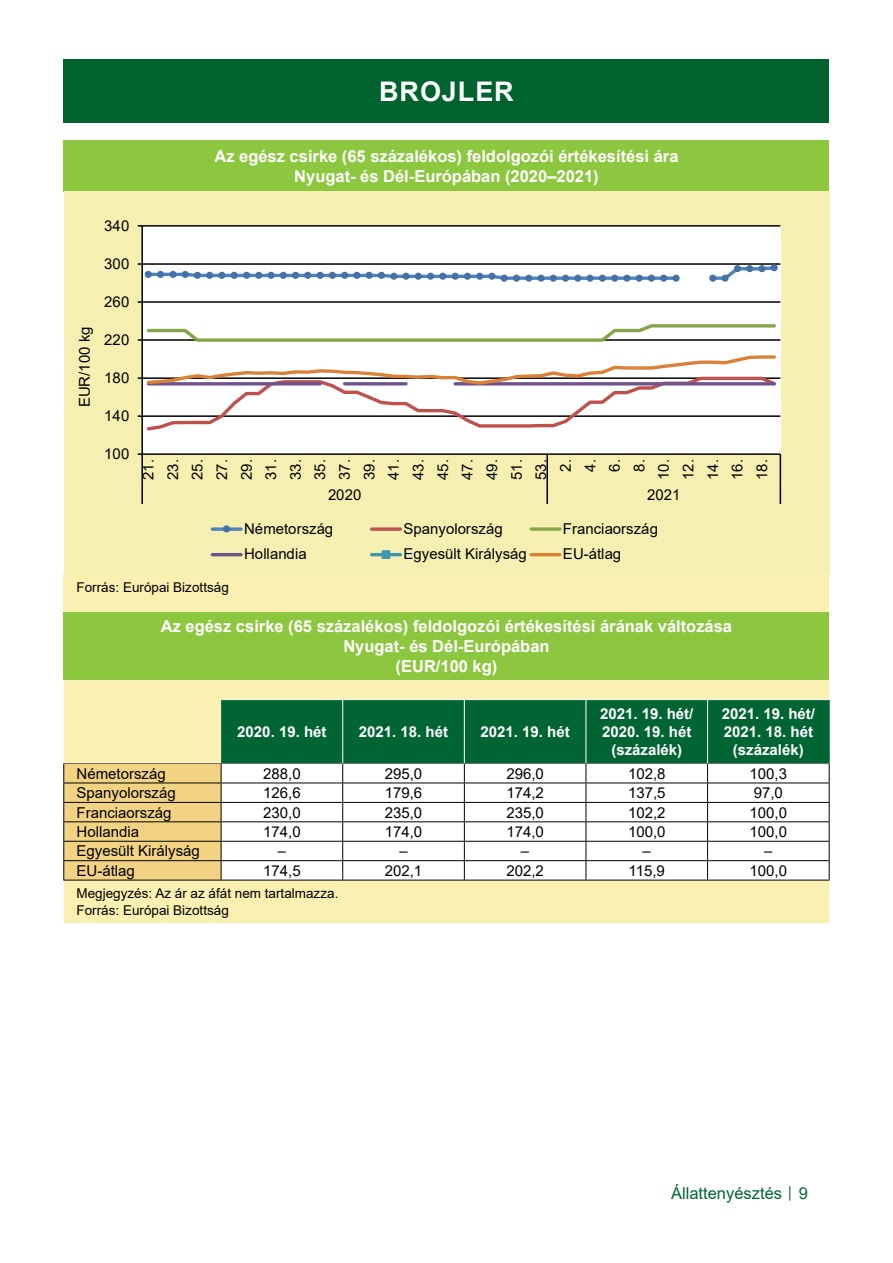
<style>
.page{position:relative;width:893px;height:1263px;background:#fff}
.page>*{position:absolute;margin:0;border:0;box-sizing:border-box;transform-origin:0 0}
.Cím_01_tartalomjegyz{font:700 27px "Arial";letter-spacing:.035em;color:#fff}
.Tablazat_cime{font:700 16.5px/19.8px "Arial";color:#fff;text-align:center}
.t1{font:16.5px "Arial";color:#006533}
.Tablazat_bal_kategor{font:15px/24.6px "Arial";color:#000;text-align:center}
.Tablazat_kozep_ertek{font:15px "Arial";color:#000}
.Tablazat_fejlece_koz{font:700 15px/18px "Arial";color:#fff;text-align:center}
.Tablazat_forrasa{font:13.5px/16.2px "Arial";color:#000}
.s1{font-size:12px}
</style>
<div class="page">
<div style="left:64px;top:60px;width:765px;height:63px;background:#00632e"></div>
<div style="left:64px;top:611px;width:765px;height:69px;background:#8dc63f"></div>
<div style="left:64px;top:680px;width:765px;height:243px;background:#faf0b1"></div>
<hr style="left:221px;top:699px;width:122px;height:1px;background:#fff">
<hr style="left:343px;top:699px;width:121px;height:1px;background:#fff">
<hr style="left:464px;top:699px;width:122px;height:1px;background:#fff">
<hr style="left:586px;top:699px;width:122px;height:1px;background:#fff">
<hr style="left:708px;top:699px;width:122px;height:1px;background:#fff">
<hr style="left:63px;top:880px;width:158px;height:1px;background:#000">
<hr style="left:221px;top:880px;width:122px;height:1px;background:#000">
<hr style="left:343px;top:880px;width:121px;height:1px;background:#000">
<hr style="left:464px;top:880px;width:122px;height:1px;background:#000">
<hr style="left:586px;top:880px;width:122px;height:1px;background:#000">
<hr style="left:708px;top:880px;width:122px;height:1px;background:#000">
<svg style="left:63px;top:700px;width:767px;height:180px"></svg>
<div style="left:64px;top:140px;width:765px;height:51px;background:#8dc63f"></div>
<div style="left:64px;top:574px;width:765px;height:37px;background:#faf0b1"></div>
<div style="left:64px;top:191px;width:765px;height:383px;background:#f5f0b1"></div>
<div style="left:142px;top:226px;width:638px;height:228px;background:#fff"></div>
<hr style="left:142px;top:415px;width:638px;height:2px;background:#000">
<hr style="left:142px;top:377px;width:638px;height:2px;background:#000">
<hr style="left:142px;top:339px;width:638px;height:2px;background:#000">
<hr style="left:142px;top:301px;width:638px;height:2px;background:#000">
<hr style="left:142px;top:263px;width:638px;height:2px;background:#000">
<hr style="left:142px;top:225px;width:638px;height:2px;background:#000">
<hr style="left:141px;top:226px;width:2px;height:228px;background:#000">
<hr style="left:142px;top:453px;width:638px;height:2px;background:#000">
<hr style="left:141px;top:454px;width:2px;height:27px;background:#000">
<hr style="left:546px;top:454px;width:2px;height:27px;background:#000">
<hr style="left:141px;top:481px;width:2px;height:23px;background:#000">
<hr style="left:546px;top:481px;width:2px;height:23px;background:#000">
<svg style="left:780px;top:454px;width:1px;height:50px"></svg>
<svg style="left:138px;top:263px;width:640px;height:19px"></svg>
<div style="left:771px;top:264px;width:7px;height:7px;border:1px solid #416fa6;border-radius:50%"></div>
<svg style="left:138px;top:322px;width:640px;height:21px"></svg>
<svg style="left:138px;top:353px;width:641px;height:80px"></svg>
<svg style="left:212px;top:527px;width:29px;height:4px"></svg>
<div style="left:223px;top:525px;width:7px;height:7px;border:1px solid #416fa6;border-radius:50%"></div>
<svg style="left:372px;top:527px;width:28px;height:4px"></svg>
<svg style="left:531px;top:527px;width:29px;height:4px"></svg>
<hr style="left:212px;top:553px;width:29px;height:3px;background:#6e548d">
<hr style="left:372px;top:553px;width:28px;height:3px;background:#3d96ae">
<div style="left:382px;top:550px;width:8px;height:9px;background:#4198af;border:1px solid #3d96ae"></div>
<hr style="left:531px;top:553px;width:29px;height:3px;background:#da8137">
<p class="Cím_01_tartalomjegyz" style="left:379px;top:73px;width:136px">BROJLER</p>
<p class="Tablazat_bal_kategor" style="left:72px;top:407px;width:83px;rotate:-90deg">EUR/100 kg</p>
<p class="Tablazat_bal_kategor" style="left:104px;top:213px;width:27px">340</p>
<p class="Tablazat_bal_kategor" style="left:104px;top:251px;width:27px">300</p>
<p class="Tablazat_bal_kategor" style="left:104px;top:289px;width:27px">260</p>
<p class="Tablazat_bal_kategor" style="left:104px;top:327px;width:27px">220</p>
<p class="Tablazat_bal_kategor" style="left:104px;top:365px;width:27px">180</p>
<p class="Tablazat_bal_kategor" style="left:104px;top:403px;width:27px">140</p>
<p class="Tablazat_bal_kategor" style="left:104px;top:441px;width:27px">100</p>
<p class="Tablazat_cime" style="left:214px;top:146px;width:466px">Az egész csirke (65 százalékos) feldolgozói értékesítési ára<br>Nyugat- és Dél-Európában (2020–2021)</p>
<p class="Tablazat_bal_kategor" style="left:136px;top:480px;width:22px;rotate:-90deg">21.<br>23.<br>25.<br>27.<br>29.<br>31.<br>33.<br>35.<br>37.<br>39.<br>41.<br>43.<br>45.<br>47.<br>49.<br>51.<br>53.<br>2.<br>4.<br>6.<br>8.<br>10.<br>12.<br>14.<br>16.<br>18.</p>
<p class="Tablazat_bal_kategor" style="left:328px;top:482px;width:35px">2020</p>
<p class="Tablazat_bal_kategor" style="left:647px;top:482px;width:35px">2021</p>
<p class="Tablazat_bal_kategor" style="left:244px;top:516px;width:91px">Németország</p>
<p class="Tablazat_bal_kategor" style="left:404px;top:516px;width:101px">Spanyolország</p>
<p class="Tablazat_bal_kategor" style="left:563px;top:516px;width:97px">Franciaország</p>
<p class="Tablazat_bal_kategor" style="left:244px;top:542px;width:64px">Hollandia</p>
<p class="Tablazat_bal_kategor" style="left:404px;top:542px;width:125px">Egyesült Királyság</p>
<p class="Tablazat_bal_kategor" style="left:563px;top:542px;width:60px">EU-átlag</p>
<p class="Tablazat_forrasa" style="left:77px;top:579px;width:154px">Forrás: Európai Bizottság</p>
<p class="Tablazat_cime" style="left:161px;top:616px;width:573px">Az egész csirke (65 százalékos) feldolgozói értékesítési árának változása<br>Nyugat- és Dél-Európában<br>(EUR/100 kg)</p>
<p class="Tablazat_fejlece_koz" style="left:237px;top:723px;width:91px">2020. 19. hét</p>
<p class="Tablazat_fejlece_koz" style="left:359px;top:723px;width:91px">2021. 18. hét</p>
<p class="Tablazat_fejlece_koz" style="left:480px;top:723px;width:91px">2021. 19. hét</p>
<p class="Tablazat_fejlece_koz" style="left:600px;top:705px;width:95px">2021. 19. hét/<br>2020. 19. hét (százalék)</p>
<p class="Tablazat_fejlece_koz" style="left:722px;top:705px;width:95px">2021. 19. hét/<br>2021. 18. hét (százalék)</p>
<p class="Tablazat_bal_kategor" style="left:77px;top:761px;width:91px">Németország</p>
<p class="Tablazat_kozep_ertek" style="left:263px;top:763px;width:39px">288,0</p>
<p class="Tablazat_kozep_ertek" style="left:385px;top:763px;width:39px">295,0</p>
<p class="Tablazat_kozep_ertek" style="left:506px;top:763px;width:39px">296,0</p>
<p class="Tablazat_kozep_ertek" style="left:628px;top:763px;width:39px">102,8</p>
<p class="Tablazat_kozep_ertek" style="left:750px;top:763px;width:39px">100,3</p>
<p class="Tablazat_bal_kategor" style="left:77px;top:780px;width:101px">Spanyolország</p>
<p class="Tablazat_kozep_ertek" style="left:263px;top:782px;width:39px">126,6</p>
<p class="Tablazat_kozep_ertek" style="left:385px;top:782px;width:39px">179,6</p>
<p class="Tablazat_kozep_ertek" style="left:506px;top:782px;width:39px">174,2</p>
<p class="Tablazat_kozep_ertek" style="left:628px;top:782px;width:39px">137,5</p>
<p class="Tablazat_kozep_ertek" style="left:754px;top:782px;width:31px">97,0</p>
<p class="Tablazat_bal_kategor" style="left:77px;top:800px;width:97px">Franciaország</p>
<p class="Tablazat_kozep_ertek" style="left:263px;top:802px;width:39px">230,0</p>
<p class="Tablazat_kozep_ertek" style="left:385px;top:802px;width:39px">235,0</p>
<p class="Tablazat_kozep_ertek" style="left:506px;top:802px;width:39px">235,0</p>
<p class="Tablazat_kozep_ertek" style="left:628px;top:802px;width:39px">102,2</p>
<p class="Tablazat_kozep_ertek" style="left:750px;top:802px;width:39px">100,0</p>
<p class="Tablazat_bal_kategor" style="left:77px;top:819px;width:64px">Hollandia</p>
<p class="Tablazat_kozep_ertek" style="left:263px;top:821px;width:39px">174,0</p>
<p class="Tablazat_kozep_ertek" style="left:385px;top:821px;width:39px">174,0</p>
<p class="Tablazat_kozep_ertek" style="left:506px;top:821px;width:39px">174,0</p>
<p class="Tablazat_kozep_ertek" style="left:628px;top:821px;width:39px">100,0</p>
<p class="Tablazat_kozep_ertek" style="left:750px;top:821px;width:39px">100,0</p>
<p class="Tablazat_bal_kategor" style="left:77px;top:839px;width:125px">Egyesült Királyság</p>
<p class="Tablazat_kozep_ertek" style="left:278px;top:841px;width:10px">–</p>
<p class="Tablazat_kozep_ertek" style="left:399px;top:841px;width:10px">–</p>
<p class="Tablazat_kozep_ertek" style="left:521px;top:841px;width:10px">–</p>
<p class="Tablazat_kozep_ertek" style="left:643px;top:841px;width:10px">–</p>
<p class="Tablazat_kozep_ertek" style="left:764px;top:841px;width:10px">–</p>
<p class="Tablazat_bal_kategor" style="left:77px;top:858px;width:60px">EU-átlag</p>
<p class="Tablazat_kozep_ertek" style="left:263px;top:860px;width:39px">174,5</p>
<p class="Tablazat_kozep_ertek" style="left:385px;top:860px;width:39px">202,1</p>
<p class="Tablazat_kozep_ertek" style="left:506px;top:860px;width:39px">202,2</p>
<p class="Tablazat_kozep_ertek" style="left:629px;top:860px;width:38px">115,9</p>
<p class="Tablazat_kozep_ertek" style="left:750px;top:860px;width:39px">100,0</p>
<p class="Tablazat_forrasa" style="left:77px;top:885px;width:263px">Megjegyzés: Az ár az áfát nem tartalmazza.<br>Forrás: Európai Bizottság</p>
<p class="t1" style="left:671px;top:1182px;width:138px">Állattenyésztés <span class="s1">│</span> 9</p>
</div>
